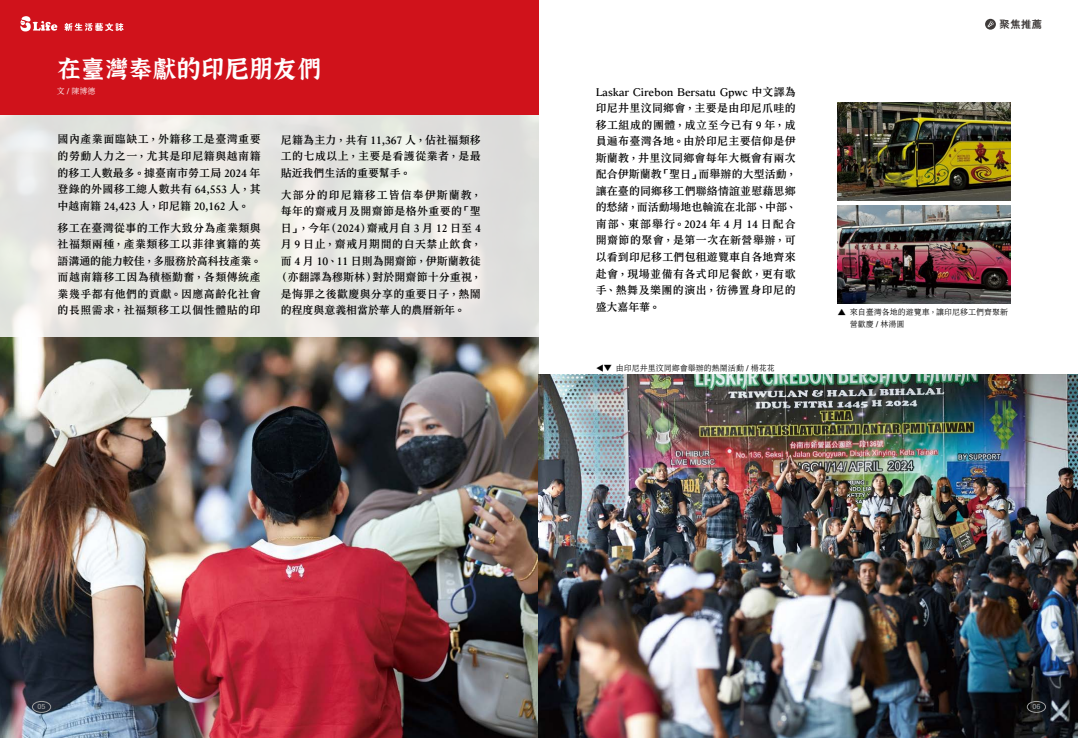
<style>
.page{position:relative;width:1078px;height:738px;background:#fff}
.page>*{position:absolute;margin:0;border:0;box-sizing:border-box;transform-origin:0 0}
.t1{font:24px "Awkward Kai";color:#fff}
.t2{font:700 11px/16.5px "ARSY Song PB5 HK Text H46";letter-spacing:.02em;color:#000;text-align:justify}
.t3{font:700 10.2px "Zen Maru Gothic";color:#3e3a39}
.t4{font:500 8px/11.5px "ARSY Song PB5 HK Text H46";color:#000}
.t5{font:500 8px "ARSY Song PB5 HK Text H46";color:#fff}
.t6{font:700 7px "ARUD Jing Xi Hei E1 B5 HK";color:#9fa0a0}
.s1{font-family:"Ku Mincho";font-weight:400}
</style>
<div class="page">
<img style="left:0;top:336px;width:539px;height:401px">
<img style="left:539px;top:374px;width:538px;height:363px">
<div style="left:0;top:0;width:539px;height:115px;background:#d0121b"></div>
<svg style="left:0;top:115px;width:539px;height:221px;background:#e5e6e1"></svg>
<img style="left:837px;top:102px;width:173px;height:98px">
<img style="left:837px;top:205px;width:173px;height:98px">
<div style="left:32px;top:700px;width:19px;height:12px;border:1px solid #9fa0a0;border-radius:50%"></div>
<div style="left:1026px;top:700px;width:19px;height:12px;border:1px solid #9fa0a0;border-radius:50%"></div>
<svg style="left:984px;top:19px;width:11px;height:11px"></svg>
<svg style="left:987px;top:21px;width:6px;height:6px"></svg>
<svg style="left:20px;top:16px;width:37px;height:15px"></svg>
<svg style="left:64px;top:23px;width:59px;height:8px"></svg>
<h1 class="t1" style="left:57px;top:57px;width:265px">在臺灣奉獻的印尼朋友們</h1>
<p class="t5" style="left:57px;top:87px;width:40px">文 / 陳博德</p>
<p class="t2" style="left:58px;top:131px;width:205px">國內產業面臨缺工，外籍移工是臺灣重要的勞動人力之一，尤其是印尼籍與越南籍的移工人數最多。據臺南市勞工局 2024 年登錄的外國移工總人數共有 64,553 人，其中越南籍 24,423 人，印尼籍 20,162 人。</p>
<p class="t2" style="left:58px;top:219px;width:205px">移工在臺灣從事的工作大致分為產業類與社福類兩種，產業類移工以菲律賓籍的英語溝通的能力較佳，多服務於高科技產業。而越南籍移工因為積極勤奮，各類傳統產業幾乎都有他們的貢獻。因應高齡化社會的長照需求，社福類移工以個性體貼的印</p>
<p class="t2" style="left:281px;top:131px;width:201px">尼籍為主力，共有 11,367 人，佔社福類移工的七成以上，主要是看護從業者，是最貼近我們生活的重要幫手。</p>
<p class="t2" style="left:281px;top:186px;width:201px">大部分的印尼籍移工皆信奉伊斯蘭教，每年的齋戒月及開齋節是格外重要的「聖日」，今年（2024）齋戒月自 3 月 12 日至 4月 9 日止，齋戒月期間的白天禁止飲食，而 4 月 10、11 日則為開齋節，伊斯蘭教徒（亦翻譯為穆斯林）對於開齋節十分重視，是悔罪之後歡慶與分享的重要日子，熱鬧的程度與意義相當於華人的農曆新年。</p>
<p class="t2" style="left:595px;top:84px;width:201px">Laskar Cirebon Bersatu Gpwc 中文譯為印尼井里汶同鄉會，主要是由印尼爪哇的移工組成的團體，成立至今已有 9 年，成員遍布臺灣各地。由於印尼主要信仰是伊斯蘭教，井里汶同鄉會每年大概會有兩次配合伊斯蘭教「聖日」而舉辦的大型活動，讓在臺的同鄉移工們聯絡情誼並慰藉思鄉的愁緒，而活動場地也輪流在北部、中部、南部、東部舉行。2024 年 4 月 14 日配合開齋節的聚會，是第一次在新營舉辦，可以看到印尼移工們包租遊覽車自各地齊來赴會，現場並備有各式印尼餐飲，更有歌手、熱舞及樂團的演出，彷彿置身印尼的盛大嘉年華。</p>
<p class="t4" style="left:595px;top:362px;width:180px"><span class="s1">◀</span>▼ 由印尼井里汶同鄉會舉辦的熱鬧活動 / 楊花花</p>
<p class="t3" style="left:999px;top:18px;width:44px">聚焦推薦</p>
<p class="t4" style="left:849px;top:306px;width:160px;text-indent:-12px">▲ 來自臺灣各地的遊覽車，讓印尼移工們齊聚新營歡慶 / 林湯圓</p>
<p class="t6" style="left:37px;top:702px;width:10px">05</p>
<p class="t6" style="left:1032px;top:702px;width:10px">06</p>
</div>
